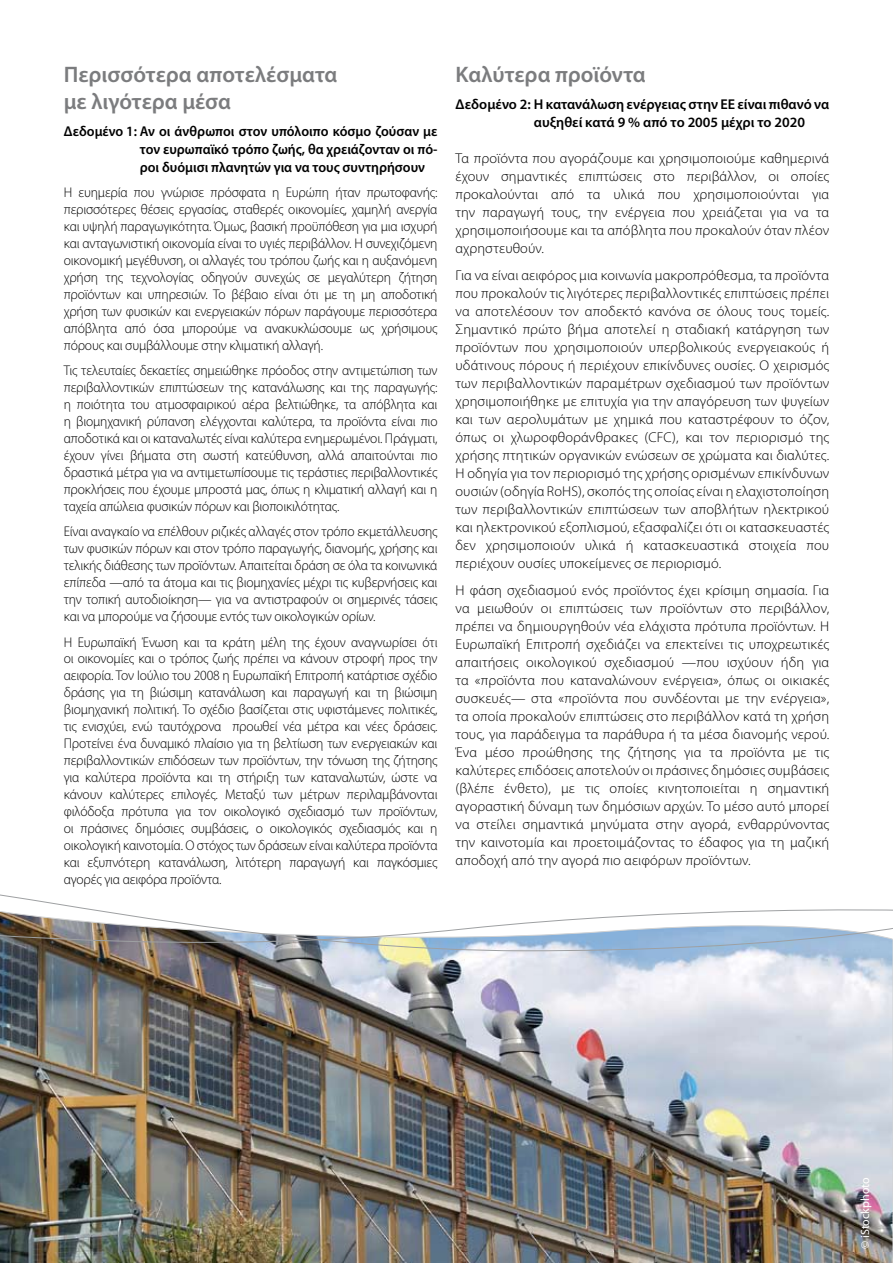
<style>
.page{position:relative;width:893px;height:1263px;background:#fff}
.page>*{position:absolute;margin:0;border:0;box-sizing:border-box;transform-origin:0 0}
.t1{font:600 22.5px/27px "Myriad Pro";color:#7b7c7e}
.t2{font:300 14.25px/18px "Myriad Pro";letter-spacing:.01em;color:#000;text-align:justify}
.t3{font:600 14.25px/18px "Myriad Pro";color:#000;text-align:justify}
.t4{font:300 14.1px/17px "Myriad Pro";letter-spacing:-.01em;color:#000;text-align:justify;scale:.96 1}
.t5{font:12px "Myriad Pro";color:#fff}
</style>
<div class="page">
<img style="left:0;top:951px;width:893px;height:312px">
<svg style="left:0;top:894px;width:893px;height:57px"></svg>
<h1 class="t1" style="left:64px;top:60px;width:275px">Περισσότερα αποτελέσματα με λιγότερα μέσα</h1>
<p class="t3" style="left:140px;top:122px;width:299px;text-indent:-76px">Δεδομένο 1: Αν οι άνθρωποι στον υπόλοιπο κόσμο ζούσαν με τον ευρωπαϊκό τρόπο ζωής, θα χρειάζονταν οι πό&shy;ροι δυόμισι πλανητών για να τους συντηρήσουν</p>
<p class="t4" style="left:64px;top:184px;width:391px">Η ευημερία που γνώρισε πρόσφατα η Ευρώπη ήταν πρωτοφανής: περισσότερες θέσεις εργασίας, σταθερές οικονομίες, χαμηλή ανεργία και υψηλή παραγωγικότητα. Όμως, βασική προϋπόθεση για μια ισχυρή και ανταγωνιστική οικονομία είναι το υγιές περιβάλλον. Η συνεχιζόμενη οικονομική μεγέθυνση, οι αλλαγές του τρόπου ζωής και η αυξανόμενη χρήση της τεχνολογίας οδηγούν συνεχώς σε μεγαλύτερη ζήτηση προϊόντων και υπηρεσιών. Το βέβαιο είναι ότι με τη μη αποδοτική χρήση των φυσικών και ενεργειακών πόρων παράγουμε περισσότερα απόβλητα από όσα μπορούμε να ανακυκλώσουμε ως χρήσιμους πόρους και συμβάλλουμε στην κλιματική αλλαγή.</p>
<p class="t4" style="left:64px;top:362px;width:391px">Τις τελευταίες δεκαετίες σημειώθηκε πρόοδος στην αντιμετώπιση των περιβαλλοντικών επιπτώσεων της κατανάλωσης και της παραγωγής: η ποιότητα του ατμοσφαιρικού αέρα βελτιώθηκε, τα απόβλητα και η βιομηχανική ρύπανση ελέγχονται καλύτερα, τα προϊόντα είναι πιο αποδοτικά και οι καταναλωτές είναι καλύτερα ενημερωμένοι. Πράγματι, έχουν γίνει βήματα στη σωστή κατεύθυνση, αλλά απαιτούνται πιο δραστικά μέτρα για να αντιμετωπίσουμε τις τεράστιες περιβαλλοντικές προκλήσεις που έχουμε μπροστά μας, όπως η κλιματική αλλαγή και η ταχεία απώλεια φυσικών πόρων και βιοποικιλότητας.</p>
<p class="t4" style="left:64px;top:523px;width:391px">Είναι αναγκαίο να επέλθουν ριζικές αλλαγές στον τρόπο εκμετάλλευσης των φυσικών πόρων και στον τρόπο παραγωγής, διανομής, χρήσης και τελικής διάθεσης των προϊόντων. Απαιτείται δράση σε όλα τα κοινωνικά επίπεδα —από τα άτομα και τις βιομηχανίες μέχρι τις κυβερνήσεις και την τοπική αυτοδιοίκηση— για να αντιστραφούν οι σημερινές τάσεις και να μπορούμε να ζήσουμε εντός των οικολογικών ορίων.</p>
<p class="t4" style="left:64px;top:634px;width:391px">Η Ευρωπαϊκή Ένωση και τα κράτη μέλη της έχουν αναγνωρίσει ότι οι οικονομίες και ο τρόπος ζωής πρέπει να κάνουν στροφή προς την αειφορία. Τον Ιούλιο του 2008 η Ευρωπαϊκή Επιτροπή κατάρτισε σχέδιο δράσης για τη βιώσιμη κατανάλωση και παραγωγή και τη βιώσιμη βιομηχανική πολιτική. Το σχέδιο βασίζεται στις υφιστάμενες πολιτικές, τις ενισχύει, ενώ ταυτόχρονα προωθεί νέα μέτρα και νέες δράσεις.<br>Προτείνει ένα δυναμικό πλαίσιο για τη βελτίωση των ενεργειακών και περιβαλλοντικών επιδόσεων των προϊόντων, την τόνωση της ζήτησης για καλύτερα προϊόντα και τη στήριξη των καταναλωτών, ώστε να κάνουν καλύτερες επιλογές. Μεταξύ των μέτρων περιλαμβάνονται φιλόδοξα πρότυπα για τον οικολογικό σχεδιασμό των προϊόντων, οι πράσινες δημόσιες συμβάσεις, ο οικολογικός σχεδιασμός και η οικολογική καινοτομία. Ο στόχος των δράσεων είναι καλύτερα προϊόντα και εξυπνότερη κατανάλωση, λιτότερη παραγωγή και παγκόσμιες αγορές για αειφόρα προϊόντα.</p>
<h1 class="t1" style="left:455px;top:60px;width:192px">Καλύτερα προϊόντα</h1>
<p class="t3" style="left:534px;top:95px;width:297px;text-indent:-78px">Δεδομένο 2: Η κατανάλωση ενέργειας στην ΕΕ είναι πιθανό να αυξηθεί κατά 9 % από το 2005 μέχρι το 2020</p>
<p class="t2" style="left:455px;top:149px;width:375px">Τα προϊόντα που αγοράζουμε και χρησιμοποιούμε καθημερινά έχουν σημαντικές επιπτώσεις στο περιβάλλον, οι οποίες προκαλούνται από τα υλικά που χρησιμοποιούνται για την παραγωγή τους, την ενέργεια που χρειάζεται για να τα χρησιμοποιήσουμε και τα απόβλητα που προκαλούν όταν πλέον αχρηστευθούν.</p>
<p class="t2" style="left:455px;top:266px;width:375px">Για να είναι αειφόρος μια κοινωνία μακροπρόθεσμα, τα προϊόντα που προκαλούν τις λιγότερες περιβαλλοντικές επιπτώσεις πρέπει να αποτελέσουν τον αποδεκτό κανόνα σε όλους τους τομείς.<br>Σημαντικό πρώτο βήμα αποτελεί η σταδιακή κατάργηση των προϊόντων που χρησιμοποιούν υπερβολικούς ενεργειακούς ή υδάτινους πόρους ή περιέχουν επικίνδυνες ουσίες. Ο χειρισμός των περιβαλλοντικών παραμέτρων σχεδιασμού των προϊόντων χρησιμοποιήθηκε με επιτυχία για την απαγόρευση των ψυγείων και των αερολυμάτων με χημικά που καταστρέφουν το όζον, όπως οι χλωροφθοράνθρακες (CFC), και τον περιορισμό της χρήσης πτητικών οργανικών ενώσεων σε χρώματα και διαλύτες.<br>Η οδηγία για τον περιορισμό της χρήσης ορισμένων επικίνδυνων ουσιών (οδηγία RoHS), σκοπός της οποίας είναι η ελαχιστοποίηση των περιβαλλοντικών επιπτώσεων των αποβλήτων ηλεκτρικού και ηλεκτρονικού εξοπλισμού, εξασφαλίζει ότι οι κατασκευαστές δεν χρησιμοποιούν υλικά ή κατασκευαστικά στοιχεία που περιέχουν ουσίες υποκείμενες σε περιορισμό.</p>
<p class="t2" style="left:455px;top:581px;width:375px">Η φάση σχεδιασμού ενός προϊόντος έχει κρίσιμη σημασία. Για να μειωθούν οι επιπτώσεις των προϊόντων στο περιβάλλον, πρέπει να δημιουργηθούν νέα ελάχιστα πρότυπα προϊόντων. Η Ευρωπαϊκή Επιτροπή σχεδιάζει να επεκτείνει τις υποχρεωτικές απαιτήσεις οικολογικού σχεδιασμού —που ισχύουν ήδη για τα «προϊόντα που καταναλώνουν ενέργεια», όπως οι οικιακές συσκευές— στα «προϊόντα που συνδέονται με την ενέργεια», τα οποία προκαλούν επιπτώσεις στο περιβάλλον κατά τη χρήση τους, για παράδειγμα τα παράθυρα ή τα μέσα διανομής νερού.<br>Ένα μέσο προώθησης της ζήτησης για τα προϊόντα με τις καλύτερες επιδόσεις αποτελούν οι πράσινες δημόσιες συμβάσεις (βλέπε ένθετο), με τις οποίες κινητοποιείται η σημαντική αγοραστική δύναμη των δημόσιων αρχών. Το μέσο αυτό μπορεί να στείλει σημαντικά μηνύματα στην αγορά, ενθαρρύνοντας την καινοτομία και προετοιμάζοντας το έδαφος για τη μαζική αποδοχή από την αγορά πιο αειφόρων προϊόντων.</p>
<p class="t5" style="left:858px;top:1249px;width:73px;rotate:-90deg">© iStockphoto</p>
</div>
